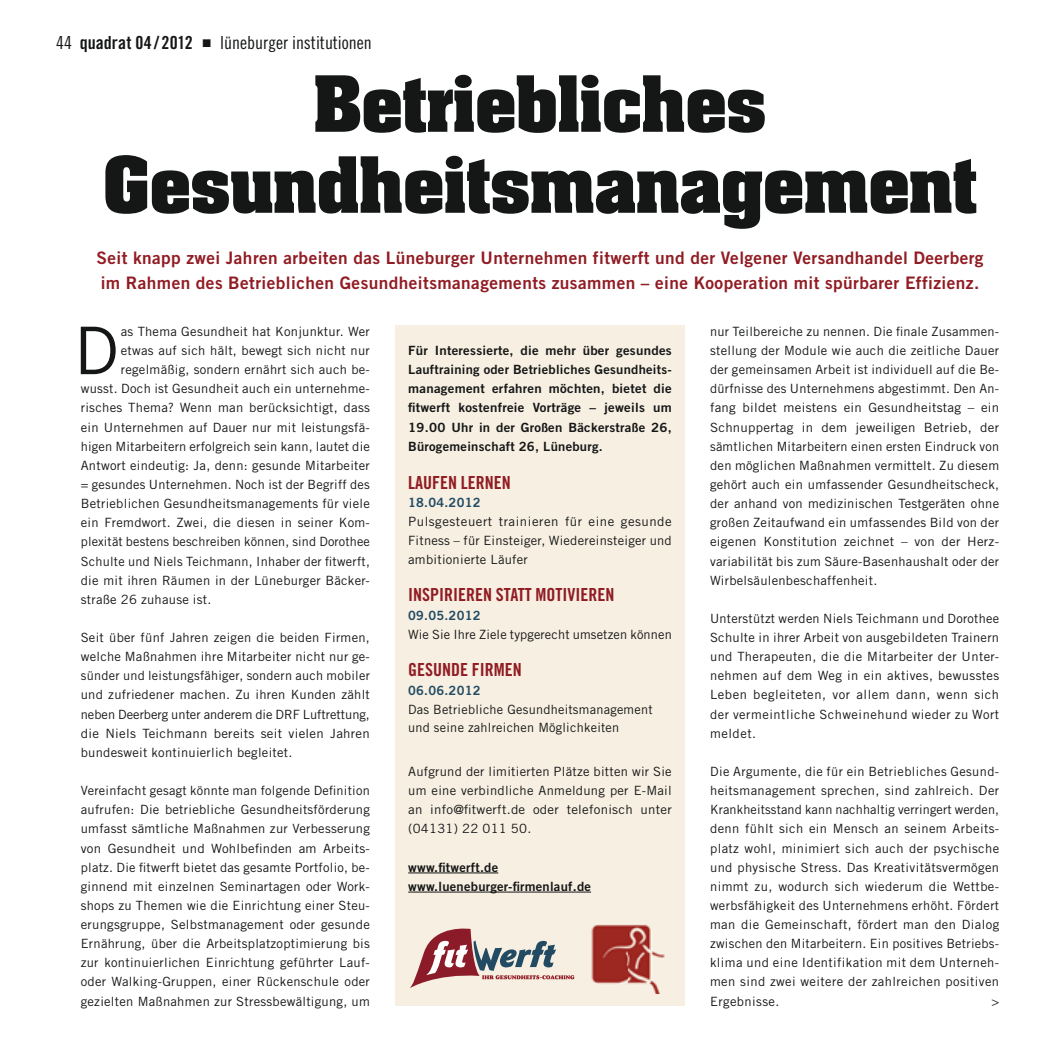
<style>
.page{position:relative;width:1063px;height:1063px;background:#fff}
.page>*{position:absolute;margin:0;border:0;box-sizing:border-box;transform-origin:0 0}
.t1{font:700 75px/81px "Aachen SB";color:#151616;text-align:center}
.t2{font:65.7px "Trade Gothic LT Std";color:#151616}
.t3{font:18px "Trade Gothic LT Std Bd Cn 20";color:#911c23}
.t4{font:18px "Trade Gothic LT Std Cn 18";color:#151616}
.t5{font:18px "Trade Gothic LT Std Bd Cn 20";color:#151616}
.t6{font:17.25px/25.5px "Trade Gothic LT Std Bd 2";letter-spacing:.025em;color:#911c23}
.t7{font:12.75px/19.2px "Trade Gothic LT Std";letter-spacing:.02em;color:#151616;text-align:justify}
.t8{font:12.75px/19.2px "Trade Gothic LT Std Bd 2";letter-spacing:.02em;color:#151616;text-align:justify;scale:1.04 1}
.t9{font:12.75px/18.8px "Trade Gothic LT Std";letter-spacing:.02em;color:#151616;text-align:justify;scale:1.04 1}
.t10{font:12.75px/19.2px "Trade Gothic LT Std Bd 2";letter-spacing:.02em;color:#151616}
.t11{font:12.75px "Trade Gothic LT Std Bd 2";letter-spacing:.02em;color:#224b63}
.s1{font-family:"Trade Gothic LT Std Cn 18"}
</style>
<div class="page">
<div style="left:395px;top:325px;width:290px;height:681px;background:#f6efe2"></div>
<hr style="left:408px;top:873px;width:90px;height:1px;background:#151616">
<hr style="left:408px;top:892px;width:183px;height:1px;background:#151616">
<img style="left:591px;top:924px;width:74px;height:70px">
<svg style="left:410px;top:928px;width:164px;height:60px"></svg>
<h3 class="t5" style="left:56px;top:36px;width:138px"><span class="s1">44</span> quadrat 04 / 2012</h3>
<h3 class="t4" style="left:220px;top:36px;width:153px">lüneburger institutionen</h3>
<h1 class="t1" style="left:103px;top:70px;width:875px">Betriebliches<br>Gesundheitsmanagement</h1>
<h3 class="t6" style="left:96px;top:246px;width:889px">Seit knapp zwei Jahren arbeiten das Lüneburger Unternehmen fitwerft und der Velgener Versandhandel Deerberg im Rahmen des Betrieblichen Gesundheitsmanagements zusammen – eine Kooperation mit spürbarer Effizienz.</h3>
<h2 class="t2" style="left:74px;top:327px;width:46px">D</h2>
<p class="t7" style="left:121px;top:323px;width:251px">as Thema Gesundheit hat Konjunktur. Wer</p>
<p class="t7" style="left:710px;top:323px;width:291px">nur Teilbereiche zu nennen. Die finale Zusammen&shy;stellung der Module wie auch die zeitliche Dauer der gemeinsamen Arbeit ist individuell auf die Be&shy;dürfnisse des Unternehmens abgestimmt. Den An&shy;fang bildet meistens ein Gesundheitstag – ein Schnuppertag in dem jeweiligen Betrieb, der sämtlichen Mitarbeitern einen ersten Eindruck von den möglichen Maßnahmen vermittelt. Zu diesem gehört auch ein umfassender Gesundheitscheck, der anhand von medizinischen Testgeräten ohne großen Zeitaufwand ein umfassendes Bild von der eigenen Konstitution zeichnet – von der Herz&shy;variabilität bis zum Säure-Basenhaushalt oder der Wirbelsäulenbeschaffenheit.</p>
<p class="t7" style="left:710px;top:610px;width:291px">Unterstützt werden Niels Teichmann und Dorothee Schulte in ihrer Arbeit von ausgebildeten Trainern und Therapeuten, die die Mitarbeiter der Unter&shy;nehmen auf dem Weg in ein aktives, bewusstes Leben begleiteten, vor allem dann, wenn sich der vermeintliche Schweinehund wieder zu Wort meldet.</p>
<p class="t7" style="left:710px;top:763px;width:291px">Die Argumente, die für ein Betriebliches Gesund&shy;heitsmanagement sprechen, sind zahlreich. Der Krankheitsstand kann nachhaltig verringert werden, denn fühlt sich ein Mensch an seinem Arbeits&shy;platz wohl, minimiert sich auch der psychische und physische Stress. Das Kreativitätsvermögen nimmt zu, wodurch sich wiederum die Wettbe&shy;werbsfähigkeit des Unternehmens erhöht. Fördert man die Gemeinschaft, fördert man den Dialog zwischen den Mitarbeitern. Ein positives Betriebs&shy;klima und eine Identifikation mit dem Unterneh&shy;men sind zwei weitere der zahlreichen positiven Ergebnisse.</p>
<p class="t7" style="left:121px;top:342px;width:251px">etwas auf sich hält, bewegt sich nicht nur</p>
<p class="t7" style="left:121px;top:361px;width:251px">regelmäßig, sondern ernährt sich auch be-</p>
<p class="t7" style="left:81px;top:380px;width:291px">wusst. Doch ist Gesundheit auch ein unternehme-</p>
<p class="t7" style="left:81px;top:399px;width:291px">risches Thema? Wenn man berücksichtigt, dass</p>
<p class="t7" style="left:81px;top:419px;width:291px">ein Unternehmen auf Dauer nur mit leistungsfä-</p>
<p class="t7" style="left:81px;top:438px;width:291px">higen Mitarbeitern erfolgreich sein kann, lautet die</p>
<p class="t7" style="left:81px;top:457px;width:291px">Antwort eindeutig: Ja, denn: gesunde Mitarbeiter</p>
<p class="t7" style="left:81px;top:476px;width:291px">= gesundes Unternehmen. Noch ist der Begriff des</p>
<p class="t7" style="left:81px;top:495px;width:291px">Betrieblichen Gesundheitsmanagements für viele</p>
<p class="t7" style="left:81px;top:514px;width:291px">ein Fremdwort. Zwei, die diesen in seiner Kom-</p>
<p class="t7" style="left:81px;top:533px;width:291px">plexität bestens beschreiben können, sind Dorothee</p>
<p class="t7" style="left:81px;top:552px;width:291px">Schulte und Niels Teichmann, Inhaber der fitwerft,</p>
<p class="t7" style="left:81px;top:572px;width:291px">die mit ihren Räumen in der Lüneburger Bäcker-</p>
<p class="t7" style="left:81px;top:591px;width:132px">straße 26 zuhause ist.</p>
<p class="t7" style="left:81px;top:629px;width:291px">Seit über fünf Jahren zeigen die beiden Firmen, welche Maßnahmen ihre Mitarbeiter nicht nur ge&shy;sünder und leistungsfähiger, sondern auch mobiler und zufriedener machen. Zu ihren Kunden zählt neben Deerberg unter anderem die DRF Luftrettung, die Niels Teichmann bereits seit vielen Jahren bundesweit kontinuierlich begleitet.</p>
<p class="t7" style="left:81px;top:782px;width:291px">Vereinfacht gesagt könnte man folgende Definition aufrufen: Die betriebliche Gesundheitsförderung umfasst sämtliche Maßnahmen zur Verbesserung von Gesundheit und Wohlbefinden am Arbeits&shy;platz. Die fitwerft bietet das gesamte Portfolio, be&shy;ginnend mit einzelnen Seminartagen oder Work&shy;shops zu Themen wie die Einrichtung einer Steu&shy;erungsgruppe, Selbstmanagement oder gesunde Ernährung, über die Arbeitsplatzoptimierung bis zur kontinuierlichen Einrichtung geführter Lauf&shy;oder Walking-Gruppen, einer Rückenschule oder gezielten Maßnahmen zur Stressbewältigung, um</p>
<p class="t8" style="left:408px;top:342px;width:255px">Für Interessierte, die mehr über gesundes Lauftraining oder Betriebliches Gesundheits&shy;management erfahren möchten, bietet die fitwerft kostenfreie Vorträge – jeweils um 19.00 Uhr in der Großen Bäckerstraße 26, Bürogemeinschaft 26, Lüneburg.</p>
<h3 class="t3" style="left:408px;top:476px;width:104px">LAUFEN LERNEN</h3>
<p class="t11" style="left:408px;top:498px;width:74px">18.04.2012</p>
<p class="t9" style="left:408px;top:513px;width:255px">Pulsgesteuert trainieren für eine gesunde Fitness – für Einsteiger, Wiedereinsteiger und ambitionierte Läufer</p>
<h3 class="t3" style="left:408px;top:588px;width:208px">INSPIRIEREN STATT MOTIVIEREN</h3>
<p class="t11" style="left:408px;top:611px;width:74px">09.05.2012</p>
<p class="t7" style="left:408px;top:626px;width:265px">Wie Sie Ihre Ziele typgerecht umsetzen können</p>
<h3 class="t3" style="left:408px;top:663px;width:115px">GESUNDE FIRMEN</h3>
<p class="t11" style="left:408px;top:686px;width:74px">06.06.2012</p>
<p class="t7" style="left:408px;top:701px;width:246px;line-height:18.8px">Das Betriebliche Gesundheitsmanagement und seine zahlreichen Möglichkeiten</p>
<p class="t7" style="left:408px;top:763px;width:265px">Aufgrund der limitierten Plätze bitten wir Sie um eine verbindliche Anmeldung per E-Mail an info@fitwerft.de oder telefonisch unter (04131) 22 011 50.</p>
<p class="t10" style="left:408px;top:859px;width:184px">www.fitwerft.de www.lueneburger-firmenlauf.de</p>
<p class="t7" style="left:991px;top:993px;width:9px">&gt;</p>
</div>
